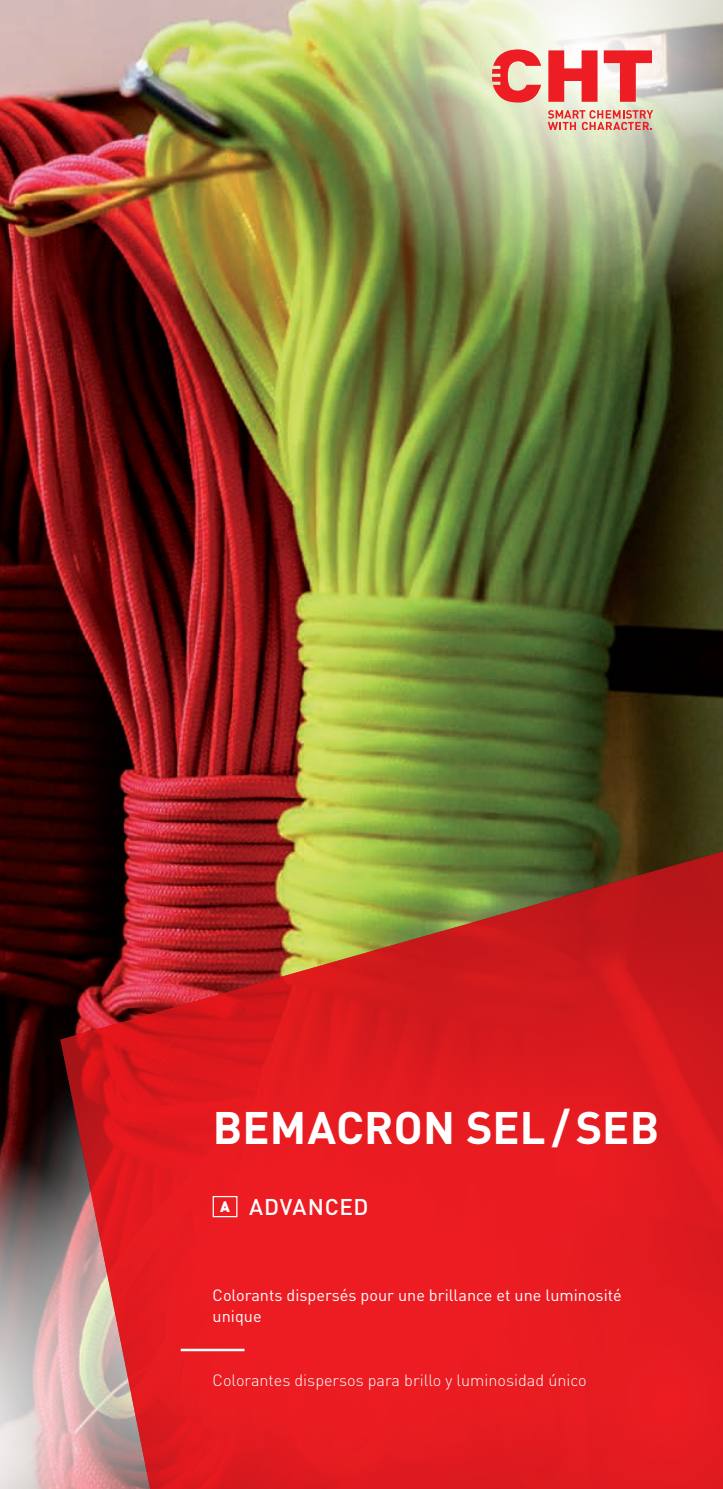
<style>
.page{position:relative;width:723px;height:1489px;background:#fff}
.page>*{position:absolute;margin:0;border:0;box-sizing:border-box;transform-origin:0 0}
.t1{font:700 45px "DIN Pro";letter-spacing:.005em;color:#fff}
.t2{font:500 22.5px "DIN Pro";letter-spacing:.035em;color:#fff}
.t3{font:16.25px/21.2px "DIN Pro";color:#fff}
.t4{font:300 16.25px "DIN Pro";color:#fff}
.s1{font-weight:900;font-size:15px}
</style>
<div class="page">
<img style="left:0;top:0;width:723px;height:985px">
<img style="left:319px;top:0;width:404px;height:315px">
<svg style="left:0;top:1064px;width:60px;height:85px;background:#270405"></svg>
<svg style="left:0;top:1149px;width:60px;height:339px;background:#ab9a9a"></svg>
<svg style="left:60px;top:845px;width:663px;height:643px;background:#d02927"></svg>
<svg style="left:548px;top:50px;width:49px;height:52px;background:#f05b5c"></svg>
<svg style="left:604px;top:50px;width:48px;height:52px"></svg>
<svg style="left:548px;top:110px;width:104px;height:20px;background:#e59d8f"></svg>
<svg style="left:492px;top:49px;width:49px;height:54px;background:#ec8378"></svg>
<div style="left:213px;top:1195px;width:24px;height:22px;border:1px solid #fff"></div>
<hr style="left:181px;top:1348px;width:63px;height:3px;background:#fff">
<h1 class="t1" style="left:213px;top:1097px;width:448px">BEMACRON SEL/SEB</h1>
<h2 class="t2" style="left:220px;top:1191px;width:150px"><span class="s1">A</span> ADVANCED</h2>
<p class="t3" style="left:213px;top:1283px;width:410px">Colorants dispersés pour une brillance et une luminosité unique</p>
<p class="t4" style="left:213px;top:1368px;width:376px">Colorantes dispersos para brillo y luminosidad único</p>
</div>
